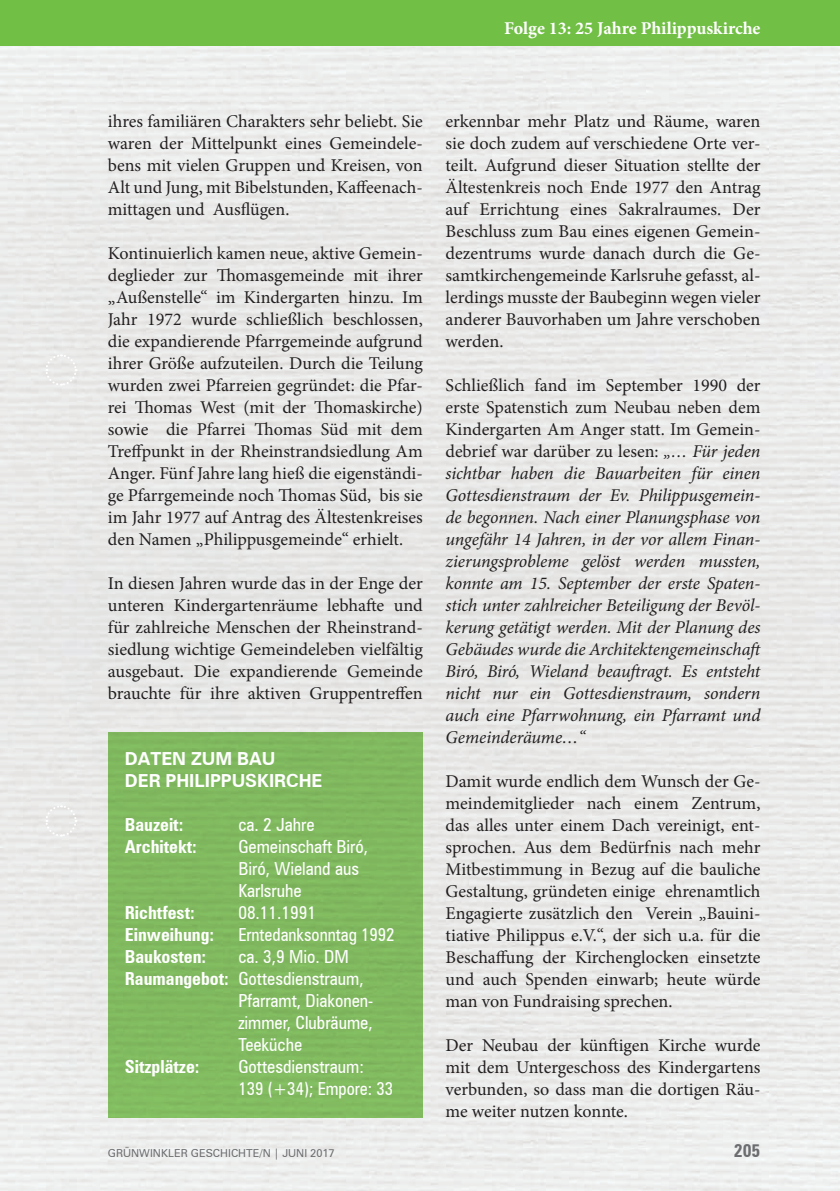
<style>
.page{position:relative;width:840px;height:1191px;background:#fff}
.page>*{position:absolute;margin:0;border:0;box-sizing:border-box;transform-origin:0 0}
.Fließtext_Geschichte{font:18px/22px "Minion Pro";color:#231f20;text-align:justify}
.Fließtext_Geschichte-2{font:italic 18px/22px "Minion Pro";letter-spacing:-.01em;color:#231f20}
.Fließtext_Geschichte-3{font:condensed 18px/22px "Zurich BT";color:#fff}
.Fließtext_Geschichte-4{font:700 condensed 18px "Zurich BT";color:#fff}
.t1{font:700 18px "Minion Pro";color:#fff}
.Fließtext_Geschichte-5{font:700 18px "Zurich BT";color:#fff}
.t2{font:700 condensed 18px "Zurich BT";color:#6c6d70}
.t3{font:11px "Zurich BT";color:#6c6d70}
.s1{font-weight:700}
.s2{font-style:normal}
</style>
<div class="page">
<img style="left:0;top:45px;width:839px;height:1146px">
<div style="left:0;top:0;width:839px;height:45px;background:#71bf44"></div>
<div style="left:108px;top:732px;width:314px;height:385px;background:#81b95f"></div>
<svg style="left:44px;top:353px;width:34px;height:34px"></svg>
<svg style="left:44px;top:804px;width:34px;height:33px"></svg>
<p class="t1" style="left:503px;top:16px;width:258px">Folge 13: 25 Jahre Philippuskirche</p>
<p class="Fließtext_Geschichte" style="left:108px;top:110px;width:316px">ihres familiären Charakters sehr beliebt. Sie waren der Mittelpunkt eines Gemeindele&shy;bens mit vielen Gruppen und Kreisen, von Alt und Jung, mit Bibelstunden, Kaffeenach&shy;mittagen und Ausflügen.</p>
<p class="Fließtext_Geschichte" style="left:108px;top:242px;width:316px">Kontinuierlich kamen neue, aktive Gemein&shy;deglieder zur Thomasgemeinde mit ihrer „Außenstelle“ im Kindergarten hinzu. Im Jahr 1972 wurde schließlich beschlossen, die expandierende Pfarrgemeinde aufgrund ihrer Größe aufzuteilen. Durch die Teilung wurden zwei Pfarreien gegründet: die Pfar&shy;rei Thomas West (mit der Thomaskirche) sowie die Pfarrei Thomas Süd mit dem Treffpunkt in der Rheinstrandsiedlung Am Anger. Fünf Jahre lang hieß die eigenständi&shy;ge Pfarrgemeinde noch Thomas Süd, bis sie im Jahr 1977 auf Antrag des Ältestenkreises den Namen „Philippusgemeinde“ erhielt.</p>
<p class="Fließtext_Geschichte" style="left:108px;top:572px;width:316px">In diesen Jahren wurde das in der Enge der unteren Kindergartenräume lebhafte und für zahlreiche Menschen der Rheinstrand&shy;siedlung wichtige Gemeindeleben vielfältig ausgebaut. Die expandierende Gemeinde brauchte für ihre aktiven Gruppentreffen</p>
<p class="Fließtext_Geschichte-5" style="left:125px;top:748px;width:152px">DATEN ZUM BAU</p>
<p class="Fließtext_Geschichte-5" style="left:125px;top:770px;width:199px">DER PHILIPPUSKIRCHE</p>
<p class="Fließtext_Geschichte-4" style="left:125px;top:814px;width:60px">Bauzeit:</p>
<p class="Fließtext_Geschichte-3" style="left:238px;top:813px;width:78px">ca. 2 Jahre</p>
<p class="Fließtext_Geschichte-4" style="left:125px;top:836px;width:74px">Architekt:</p>
<p class="Fließtext_Geschichte-3" style="left:238px;top:835px;width:131px">Gemeinschaft Biró,<br>Biró, Wieland aus<br>Karlsruhe</p>
<p class="Fließtext_Geschichte-4" style="left:125px;top:902px;width:71px">Richtfest:</p>
<p class="Fließtext_Geschichte-3" style="left:238px;top:901px;width:79px">08.11.1991</p>
<p class="Fließtext_Geschichte-4" style="left:125px;top:924px;width:91px">Einweihung:</p>
<p class="Fließtext_Geschichte-3" style="left:238px;top:923px;width:158px">Erntedanksonntag 1992</p>
<p class="Fließtext_Geschichte-4" style="left:125px;top:946px;width:83px">Baukosten:</p>
<p class="Fließtext_Geschichte-3" style="left:238px;top:945px;width:112px">ca. 3,9 Mio. DM</p>
<p class="Fließtext_Geschichte-3" style="left:125px;top:967px;width:240px"><span class="s1">Raumangebot:</span> Gottesdienstraum,</p>
<p class="Fließtext_Geschichte-3" style="left:238px;top:989px;width:136px">Pfarramt, Diakonen-</p>
<p class="Fließtext_Geschichte-3" style="left:238px;top:1011px;width:136px">zimmer, Clubräume,</p>
<p class="Fließtext_Geschichte-3" style="left:238px;top:1033px;width:65px">Teeküche</p>
<p class="Fließtext_Geschichte-4" style="left:125px;top:1056px;width:76px">Sitzplätze:</p>
<p class="Fließtext_Geschichte-3" style="left:238px;top:1055px;width:127px">Gottesdienstraum:</p>
<p class="Fließtext_Geschichte-3" style="left:238px;top:1077px;width:156px">139 (+34); Empore: 33</p>
<p class="Fließtext_Geschichte" style="left:445px;top:110px;width:316px">erkennbar mehr Platz und Räume, waren sie doch zudem auf verschiedene Orte ver&shy;teilt. Aufgrund dieser Situation stellte der Ältestenkreis noch Ende 1977 den Antrag auf Errichtung eines Sakralraumes. Der Beschluss zum Bau eines eigenen Gemein&shy;dezentrums wurde danach durch die Ge&shy;samtkirchengemeinde Karlsruhe gefasst, al&shy;lerdings musste der Baubeginn wegen vieler anderer Bauvorhaben um Jahre verschoben werden.</p>
<p class="Fließtext_Geschichte-2" style="left:445px;top:374px;width:319px"><span class="s2">Schließlich fand im September 1990 der erste Spatenstich zum Neubau neben dem Kindergarten Am Anger statt. Im Gemein&shy;debrief war darüber zu lesen:</span> „… Für jeden sichtbar haben die Bauarbeiten für einen Gottesdienstraum der Ev. Philippusgemein&shy;de begonnen. Nach einer Planungsphase von ungefähr 14 Jahren, in der vor allem Finan&shy;zierungsprobleme gelöst werden mussten, konnte am 15. September der erste Spaten&shy;stich unter zahlreicher Beteiligung der Bevöl&shy;kerung getätigt werden. Mit der Planung des Gebäudes wurde die Architektengemeinschaft Biró, Biró, Wieland beauftragt. Es entsteht nicht nur ein Gottesdienstraum, sondern auch eine Pfarrwohnung, ein Pfarramt und Gemeinderäume…“</p>
<p class="Fließtext_Geschichte" style="left:445px;top:770px;width:316px">Damit wurde endlich dem Wunsch der Ge&shy;meindemitglieder nach einem Zentrum, das alles unter einem Dach vereinigt, ent&shy;sprochen. Aus dem Bedürfnis nach mehr Mitbestimmung in Bezug auf die bauliche Gestaltung, gründeten einige ehrenamtlich Engagierte zusätzlich den Verein „Bauini&shy;tiative Philippus e.V.“, der sich u.a. für die Beschaffung der Kirchenglocken einsetzte und auch Spenden einwarb; heute würde man von Fundraising sprechen.</p>
<p class="Fließtext_Geschichte" style="left:445px;top:1034px;width:316px">Der Neubau der künftigen Kirche wurde mit dem Untergeschoss des Kindergartens verbunden, so dass man die dortigen Räu&shy;me weiter nutzen konnte.</p>
<p class="t3" style="left:108px;top:1146px;width:228px">GRÜNWINKLER GESCHICHTE/N | JUNI 2017</p>
<p class="t2" style="left:733px;top:1139px;width:28px">205</p>
</div>
